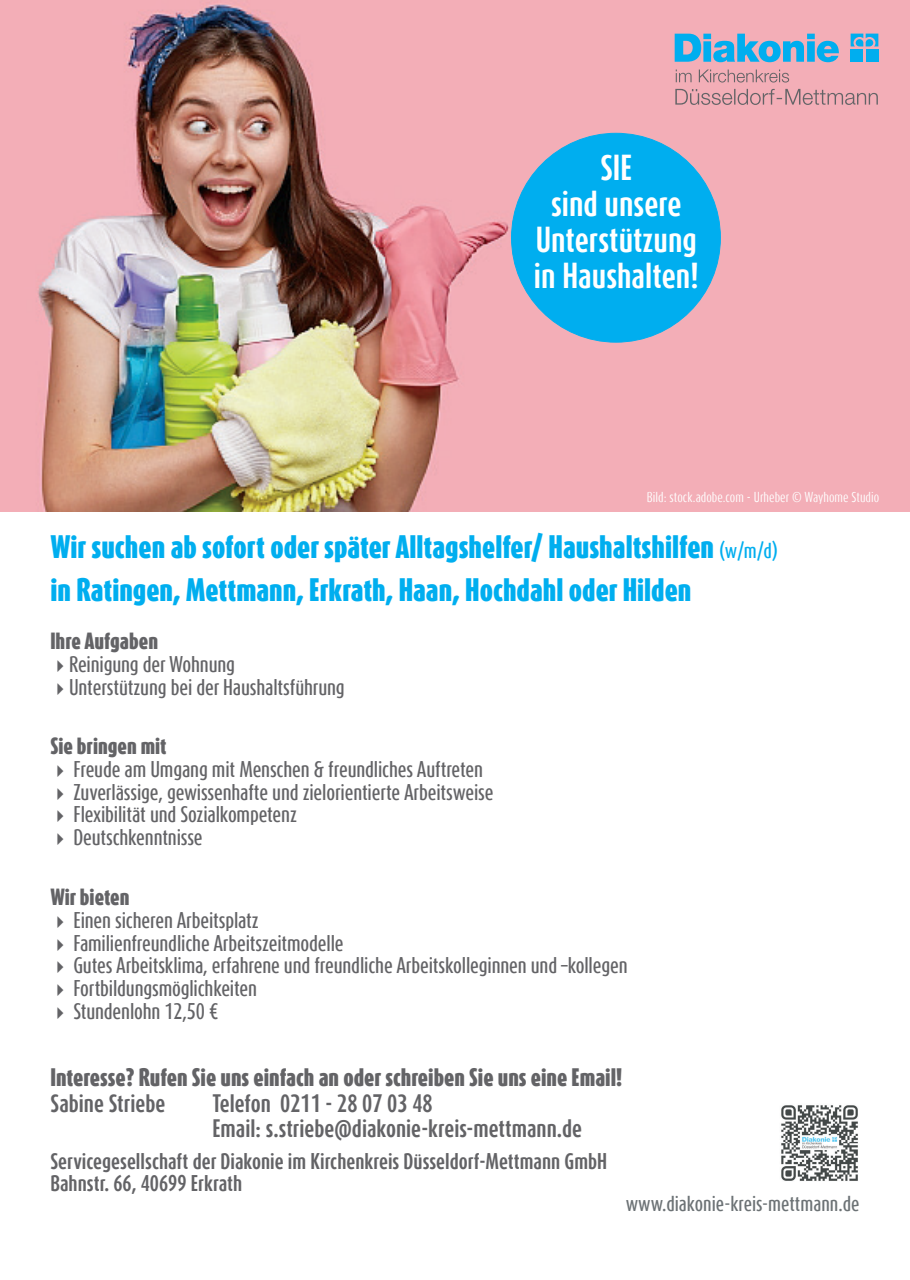
<style>
.page{position:relative;width:910px;height:1280px;background:#fff}
.page>*{position:absolute;margin:0;border:0;box-sizing:border-box;transform-origin:0 0}
.t1{font:700 30px/36px "Dax Compact Offc";color:#fff;text-align:center}
.t2{font:900 27px/43px "Dax Compact Offc";color:#00aeef}
.t3{font:700 21px/25.2px "Dax Compact Offc";color:#636366}
.t4{font:900 21px "Dax Compact Offc";color:#636366}
.t5{font:900 19.5px "Dax Compact Offc";color:#636366}
.t6{font:500 18.9px "Dax Compact Offc";letter-spacing:-.01em;color:#636366}
.t7{font:700 18.9px/22.6px "Dax Compact Offc";color:#636366}
.t8{font:500 18px "Dax Compact Offc";color:#6c7275}
.t9{font:12px "Dax Compact Offc";color:#fff}
.s1{font-weight:500;font-size:18px}
</style>
<div class="page">
<img style="left:0;top:0;width:910px;height:511px">
<div style="left:511px;top:133px;width:209px;height:209px;background:#00aeef;border-radius:50%"></div>
<img style="left:781px;top:1105px;width:77px;height:76px">
<svg style="left:676px;top:70px;width:113px;height:13px"></svg>
<svg style="left:675px;top:89px;width:203px;height:16px;background:#d09ba3"></svg>
<svg style="left:675px;top:34px;width:164px;height:28px;background:#66aed7"></svg>
<svg style="left:851px;top:34px;width:27px;height:12px"></svg>
<div style="left:851px;top:49px;width:12px;height:13px;background:#00aeef"></div>
<div style="left:866px;top:49px;width:12px;height:13px;background:#00aeef"></div>
<h1 class="t1" style="left:534px;top:149px;width:166px">SIE<br>sind unsere<br>Unterstützung in Haushalten!</h1>
<p class="t9" style="left:647px;top:489px;width:234px">Bild: stock.adobe.com - Urheber © Wayhome Studio</p>
<h2 class="t2" style="left:50px;top:524px;width:729px">Wir suchen ab sofort oder später Alltagshelfer/ Haushaltshilfen <span class="s1">(w/m/d) </span>in Ratingen, Mettmann, Erkrath, Haan, Hochdahl oder Hilden</h2>
<p class="t5" style="left:50px;top:628px;width:109px">Ihre Aufgaben</p>
<p class="t6" style="left:50px;top:652px;width:186px">✔Reinigung der Wohnung</p>
<p class="t6" style="left:50px;top:674px;width:296px">✔Unterstützung bei der Haushaltsführung</p>
<p class="t5" style="left:50px;top:733px;width:118px">Sie bringen mit</p>
<p class="t6" style="left:50px;top:757px;width:434px">✔ Freude am Umgang mit Menschen &amp; freundliches Auftreten</p>
<p class="t6" style="left:50px;top:779px;width:445px">✔ Zuverlässige, gewissenhafte und zielorientierte Arbeitsweise</p>
<p class="t6" style="left:50px;top:802px;width:248px">✔ Flexibilität und Sozialkompetenz</p>
<p class="t6" style="left:50px;top:825px;width:154px">✔ Deutschkenntnisse</p>
<p class="t5" style="left:50px;top:884px;width:81px">Wir bieten</p>
<p class="t6" style="left:50px;top:907px;width:210px">✔ Einen sicheren Arbeitsplatz</p>
<p class="t6" style="left:50px;top:930px;width:295px">✔ Familienfreundliche Arbeitszeitmodelle</p>
<p class="t6" style="left:50px;top:953px;width:579px">✔ Gutes Arbeitsklima, erfahrene und freundliche Arbeitskolleginnen und –kollegen</p>
<p class="t6" style="left:50px;top:975px;width:208px">✔ Fortbildungsmöglichkeiten</p>
<p class="t6" style="left:50px;top:998px;width:169px">✔ Stundenlohn 12,50 €</p>
<p class="t4" style="left:50px;top:1063px;width:573px">Interesse? Rufen Sie uns einfach an oder schreiben Sie uns eine Email!</p>
<p class="t3" style="left:50px;top:1090px;width:117px">Sabine Striebe</p>
<p class="t3" style="left:212px;top:1090px;width:371px">Telefon 0211 - 28 07 03 48<br>Email: s.striebe@diakonie-kreis-mettmann.de</p>
<p class="t7" style="left:50px;top:1149px;width:558px">Servicegesellschaft der Diakonie im Kirchenkreis Düsseldorf-Mettmann GmbH<br>Bahnstr. 66, 40699 Erkrath</p>
<p class="t8" style="left:626px;top:1192px;width:235px">www.diakonie-kreis-mettmann.de</p>
</div>
